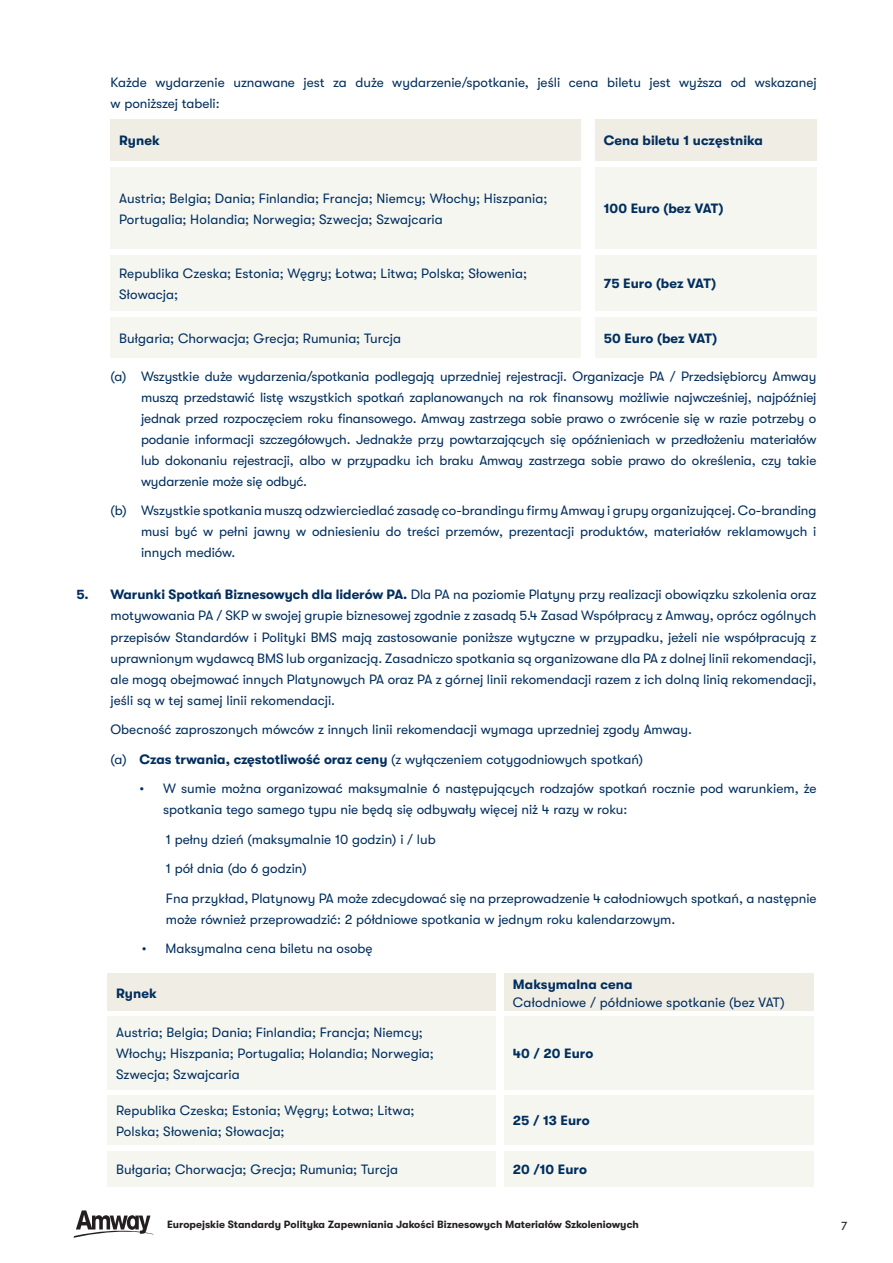
<style>
.page{position:relative;width:893px;height:1263px;background:#fff}
.page>*{position:absolute;margin:0;border:0;box-sizing:border-box;transform-origin:0 0}
.t1{font:13.5px/21px "GT Walsheim";color:#002e5e}
.t2{font:700 13.5px "GT Walsheim";letter-spacing:.005em;color:#002e5e}
.t3{font:12px "GT Walsheim";color:#231f20}
.t4{font:700 10.5px "GT Walsheim";color:#231f20}
.s1{font-weight:700}
</style>
<div class="page">
<svg style="left:74px;top:1210px;width:79px;height:28px"></svg>
<div style="left:108px;top:974px;width:388px;height:37px;background:#f0ede4"></div>
<div style="left:108px;top:1016px;width:388px;height:74px;background:#f6f6f1"></div>
<div style="left:108px;top:1095px;width:388px;height:50px;background:#f6f6f1"></div>
<div style="left:108px;top:1150px;width:388px;height:36px;background:#f6f6f1"></div>
<div style="left:504px;top:974px;width:309px;height:37px;background:#f0ede4"></div>
<div style="left:504px;top:1016px;width:309px;height:74px;background:#f6f6f1"></div>
<div style="left:504px;top:1095px;width:309px;height:50px;background:#f6f6f1"></div>
<div style="left:504px;top:1150px;width:309px;height:36px;background:#f6f6f1"></div>
<div style="left:111px;top:119px;width:470px;height:42px;background:#f0ede4"></div>
<div style="left:111px;top:167px;width:470px;height:82px;background:#f6f6f1"></div>
<div style="left:111px;top:255px;width:470px;height:56px;background:#f6f6f1"></div>
<div style="left:111px;top:317px;width:470px;height:40px;background:#f6f6f1"></div>
<div style="left:595px;top:119px;width:221px;height:42px;background:#f0ede4"></div>
<div style="left:595px;top:167px;width:221px;height:82px;background:#f6f6f1"></div>
<div style="left:595px;top:255px;width:221px;height:56px;background:#f6f6f1"></div>
<div style="left:595px;top:317px;width:221px;height:40px;background:#f6f6f1"></div>
<p class="t1" style="left:111px;top:72px;width:708px;text-indent:8px">ażde wydarzenie uznawane jest za duże wydarzenie/spotkanie, jeśli cena biletu jest wyższa od wskazanej w poniższej tabeli:</p>
<p class="t1" style="left:77px;top:72px;width:22px">K</p>
<p class="t2" style="left:119px;top:133px;width:42px">Rynek</p>
<p class="t1" style="left:119px;top:188px;width:430px">Austria; Belgia; Dania; Finlandia; Francja; Niemcy; Włochy; Hiszpania;<br>Portugalia; H olandia; N orwegia; Szwecja; Szwajcaria</p>
<p class="t1" style="left:119px;top:263px;width:409px">Republika Czeska; Estonia; Węgry; Łotwa; Litwa; Polska; Słowenia;<br>Słowacja;</p>
<p class="t1" style="left:119px;top:327px;width:284px">Bułgaria; Chorwacja; Grecja; Rumunia; Turcja</p>
<p class="t2" style="left:604px;top:133px;width:161px">Cena biletu 1 uczęstnika</p>
<p class="t2" style="left:604px;top:201px;width:121px">100 Euro (bez VAT)</p>
<p class="t2" style="left:604px;top:276px;width:114px">75 Euro (bez VAT)</p>
<p class="t2" style="left:604px;top:330px;width:115px">50 Euro (bez VAT)</p>
<p class="t1" style="left:141px;top:366px;width:677px;text-align:justify;text-indent:-30px">(a) Wszystkie duże wydarzenia/spotkania podlegają uprzedniej rejestracji. Organizacje PA / Przedsiębiorcy Amway muszą przedstawić listę wszystkich spotkań zaplanowanych na rok finansowy możliwie najwcześniej, najpóźniej jednak przed rozpoczęciem roku finansowego. Amway zastrzega sobie prawo o zwrócenie się w razie potrzeby o podanie informacji szczegółowych. Jednakże przy powtarzających się opóźnieniach w przedłożeniu materiałów lub dokonaniu rejestracji, albo w przypadku ich braku Amway zastrzega sobie prawo do określenia, czy takie wydarzenie może się odbyć.</p>
<p class="t1" style="left:111px;top:500px;width:27px">(b) W</p>
<p class="t1" style="left:141px;top:500px;width:677px;text-align:justify;text-indent:12px">szystkie spotkania muszą odzwierciedlać zasadę co-brandingu firmy Amway i grupy organizującej. Co-branding musi być w pełni jawny w odniesieniu do treści przemów, prezentacji produktów, materiałów reklamowych i innych mediów.</p>
<p class="t1" style="left:111px;top:584px;width:707px;text-indent:-34px"><span class="s1">5. Warunki Spotkań Biznesowych dla liderów PA.</span> Dla PA na poziomie Platyny przy realizacji obowiązku szkolenia oraz motywowania PA / SKP</p>
<p class="t1" style="left:111px;top:605px;width:707px;text-indent:141px">w swojej grupie biznesowej zgodnie z zasadą 5.4 Zasad Współpracy z Amway, oprócz ogólnych przepisów Standardów i Polityki BMS</p>
<p class="t1" style="left:342px;top:626px;width:476px">mają zastosowanie poniższe wytyczne w przypadku, jeżeli nie współpracują z</p>
<p class="t1" style="left:111px;top:647px;width:156px">uprawnionym wydawcą BMS</p>
<p class="t1" style="left:111px;top:647px;width:707px;text-align:justify;text-indent:176px">lub organizacją. Zasadniczo spotkania są organizowane dla PA z dolnej linii rekomendacji, ale mogą obejmować innych Platynowych PA oraz PA z górnej linii rekomendacji razem z ich dolną linią rekomendacji, jeśli są w tej samej linii rekomendacji.</p>
<p class="t1" style="left:77px;top:719px;width:24px">O</p>
<p class="t1" style="left:111px;top:715px;width:583px;line-height:29.5px;text-indent:11px">becność zaproszonych mówców z innych linii rekomendacji wymaga uprzedniej zgody Amway. (a) <span class="s1">Czas trwania, częstotliwość oraz ceny</span> (z wyłączeniem cotygodniowych spotkań)</p>
<p class="t1" style="left:163px;top:778px;width:655px;text-indent:-24px">• W sumie można organizować maksymalnie 6 następujących rodzajów spotkań rocznie pod warunkiem, że spotkania tego samego typu nie będą się odbywały więcej niż 4 razy w roku:</p>
<p class="t1" style="left:166px;top:824px;width:652px;line-height:29.5px">1 pełny dzień (maksymalnie 10 godzin) i / lub<br>1 pół dnia (do 6 godzin)<br>F na przykład, Platynowy PA może zdecydować się na przeprowadzenie 4 całodniowych spotkań, a następnie</p>
<p class="t1" style="left:166px;top:908px;width:511px">może również przeprowadzić: 2 półdniowe spotkania w jednym roku kalendarzowym.</p>
<p class="t1" style="left:142px;top:938px;width:232px">• Maksymalna cena biletu na osobę</p>
<p class="t2" style="left:116px;top:985px;width:42px">Rynek</p>
<p class="t1" style="left:116px;top:1022px;width:319px">Austria; Belgia; Dania; Finlandia; Francja; Niemcy;<br>Włochy; Hiszpania; Portugalia; Holandia; Norwegia;<br>Szwecja; Szwajcaria</p>
<p class="t1" style="left:116px;top:1100px;width:300px">Republika Czeska; Estonia; Węgry; Łotwa; Litwa;<br>Polska; Słowenia; Słowacja;</p>
<p class="t1" style="left:116px;top:1158px;width:284px">Bułgaria; Chorwacja; Grecja; Rumunia; Turcja</p>
<p class="t2" style="left:513px;top:976px;width:121px">Maksymalna cena</p>
<p class="t1" style="left:513px;top:991px;width:273px">Całodniowe / półdniowe spotkanie (bez VAT)</p>
<p class="t2" style="left:513px;top:1046px;width:82px">40 / 20 Euro</p>
<p class="t2" style="left:513px;top:1113px;width:78px">25 / 13 Euro</p>
<p class="t2" style="left:513px;top:1161px;width:76px">20 /10 Euro</p>
<p class="t4" style="left:167px;top:1219px;width:473px">Europejskie Standardy Polityka Zapewniania Jakości Biznesowych Materiałów Szkoleniowych</p>
<p class="t3" style="left:841px;top:1219px;width:8px">7</p>
</div>
